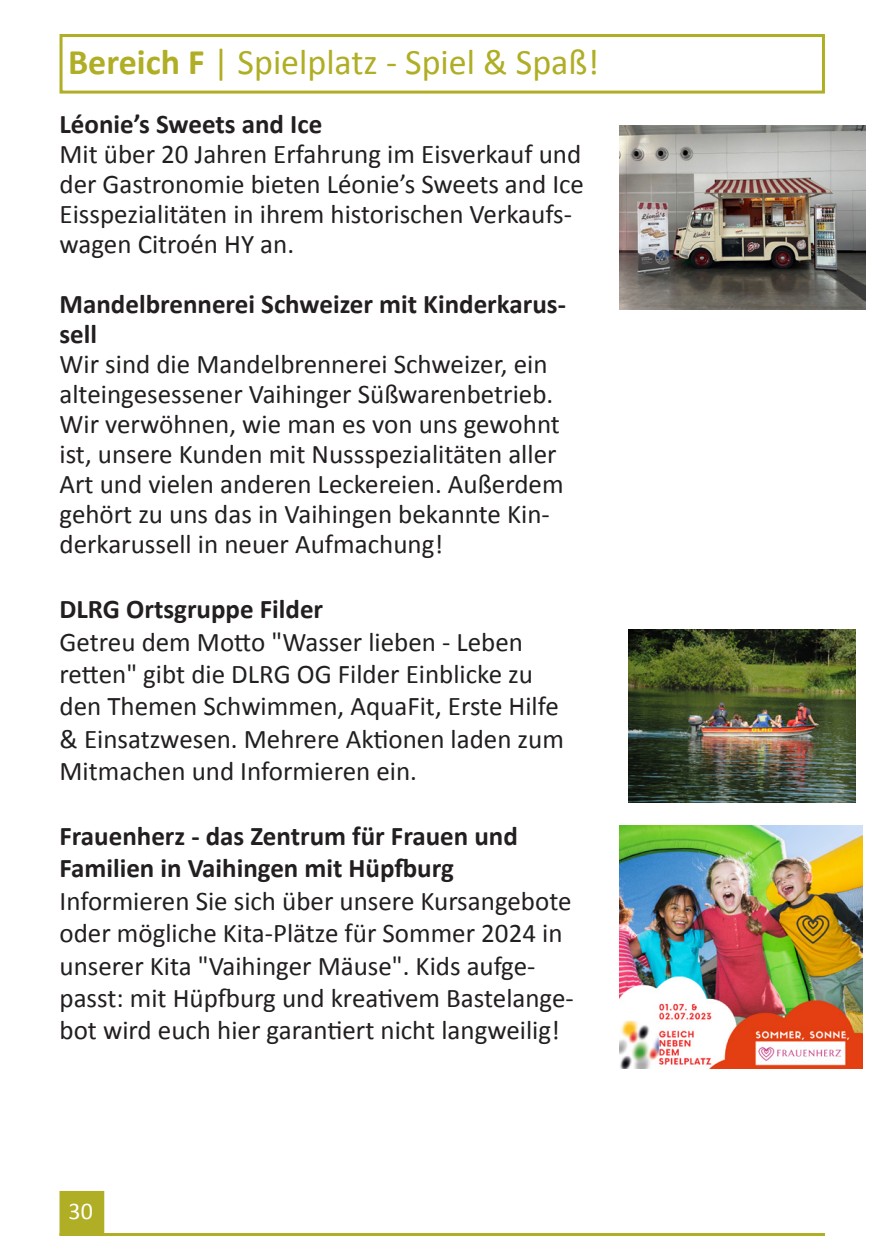
<style>
.page{position:relative;width:893px;height:1259px;background:#fff}
.page>*{position:absolute;margin:0;border:0;box-sizing:border-box;transform-origin:0 0}
.t1{font:36px "Calibri";color:#afae24}
.t2{font:27px/32.4px "Calibri";color:#231f20}
.t3{font:700 27px/30px "Calibri";color:#231f20}
.t4{font:24px "Calibri";color:#fff}
.s1{font-weight:700}
</style>
<div class="page">
<div style="left:60px;top:34px;width:765px;height:60px;border:3px solid #afae24"></div>
<hr style="left:60px;top:1233px;width:765px;height:3px;background:#afae24">
<div style="left:60px;top:1191px;width:44px;height:44px;background:#afae24"></div>
<img style="left:629px;top:629px;width:227px;height:173px">
<img style="left:619px;top:825px;width:243px;height:243px">
<img style="left:619px;top:125px;width:246px;height:185px">
<p class="t1" style="left:68px;top:37px;width:533px"><span class="s1">Bereich F</span> | Spielplatz - Spiel &amp; Spaß!</p>
<p class="t3" style="left:60px;top:108px;width:264px">Léonie’s Sweets and Ice</p>
<p class="t2" style="left:60px;top:138px;width:526px;line-height:30px">Mit über 20 Jahren Erfahrung im Eisverkauf und der Gastronomie bieten Léonie’s Sweets and Ice Eisspezialitäten in ihrem historischen Verkaufs&shy;wagen Citroén HY an.</p>
<p class="t3" style="left:60px;top:288px;width:508px">Mandelbrennerei Schweizer mit Kinderkarus&shy;sell</p>
<p class="t2" style="left:60px;top:347px;width:489px">Wir sind die Mandelbrennerei Schweizer, ein</p>
<p class="t2" style="left:60px;top:377px;width:495px">alteingesessener Vaihinger Süßwarenbetrieb.</p>
<p class="t2" style="left:60px;top:408px;width:506px;line-height:30px">Wir verwöhnen, wie man es von uns gewohnt ist, unsere Kunden mit Nussspezialitäten aller Art und vielen anderen Leckereien. Außerdem gehört zu uns das in Vaihingen bekannte Kin&shy;derkarussell in neuer Aufmachung!</p>
<p class="t3" style="left:60px;top:593px;width:265px">DLRG Ortsgruppe Filder</p>
<p class="t2" style="left:60px;top:624px;width:506px">Getreu dem Motto "Wasser lieben - Leben retten" gibt die DLRG OG Filder Einblicke zu den Themen Schwimmen, AquaFit, Erste Hilfe &amp; Einsatzwesen. Mehrere Aktionen laden zum Mitmachen und Informieren ein.</p>
<p class="t3" style="left:60px;top:819px;width:460px;line-height:32.4px">Frauenherz - das Zentrum für Frauen und<br>Familien in Vaihingen mit Hüpfburg</p>
<p class="t2" style="left:60px;top:884px;width:516px">Informieren Sie sich über unsere Kursangebote oder mögliche Kita-Plätze für Sommer 2024 in unserer Kita "Vaihinger Mäuse". Kids aufge&shy;passt: mit Hüpfburg und kreativem Bastelange&shy;bot wird euch hier garantiert nicht langweilig!</p>
<p class="t4" style="left:69px;top:1194px;width:26px">30</p>
</div>
